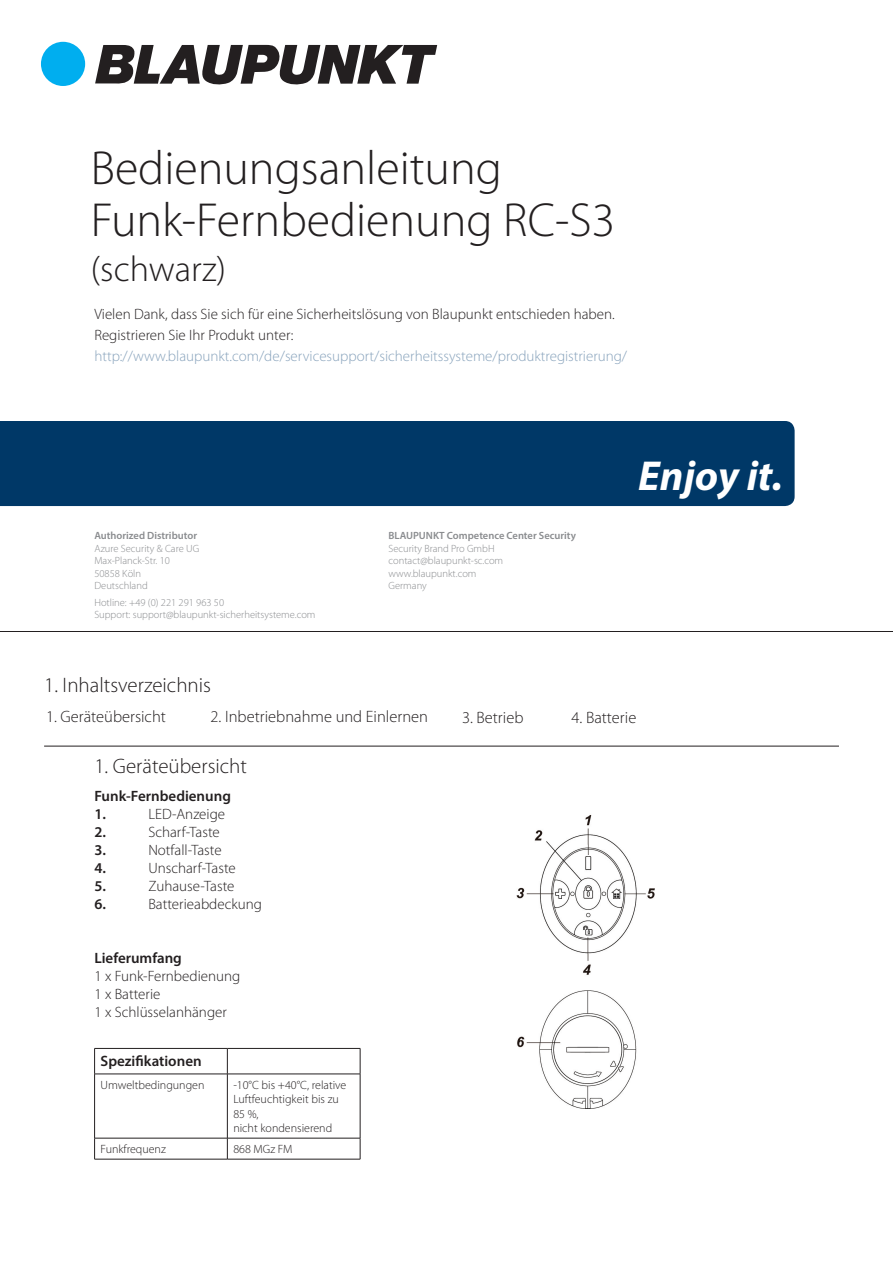
<style>
.page{position:relative;width:893px;height:1263px;background:#fff}
.page>*{position:absolute;margin:0;border:0;box-sizing:border-box;transform-origin:0 0}
.t1{font:300 48px "Myriad Pro";color:#231f20}
.t2{font:italic 700 42px "Myriad Pro";color:#fff}
.t3{font:300 36px "Myriad Pro";color:#231f20}
.t4{font:300 21px "Myriad Pro";color:#231f20}
.t5{font:300 16.5px "Myriad Pro";color:#231f20}
.t6{font:300 15px "Myriad Pro";color:#231f20}
.t7{font:300 15px "Myriad Pro";color:#88a3bc}
.t8{font:600 15px "Myriad Pro";color:#231f20}
.t9{font:300 12px "Myriad Pro";color:#231f20}
.t10{font:300 10.5px "Myriad Pro";color:#8a8c8f}
.t11{font:600 10.5px "Myriad Pro";color:#8a8c8f}
</style>
<div class="page">
<div style="left:41px;top:42px;width:44px;height:44px;background:#00aeef;border-radius:50%"></div>
<svg style="left:95px;top:45px;width:342px;height:40px"></svg>
<div style="left:0;top:421px;width:795px;height:85px;background:#003867"></div>
<hr style="left:0;top:631px;width:893px;height:1px;background:#231f20">
<hr style="left:44px;top:746px;width:795px;height:1px;background:#231f20">
<svg style="left:227px;top:1049px;width:1px;height:25px"></svg>
<hr style="left:94px;top:1074px;width:133px;height:1px;background:#231f20">
<hr style="left:227px;top:1074px;width:133px;height:1px;background:#231f20">
<hr style="left:227px;top:1074px;width:1px;height:64px;background:#231f20">
<hr style="left:94px;top:1138px;width:133px;height:1px;background:#231f20">
<hr style="left:227px;top:1138px;width:133px;height:1px;background:#231f20">
<svg style="left:227px;top:1138px;width:1px;height:21px"></svg>
<hr style="left:94px;top:1048px;width:133px;height:1px;background:#231f20">
<svg style="left:94px;top:1048px;width:1px;height:26px"></svg>
<hr style="left:227px;top:1048px;width:133px;height:1px;background:#231f20">
<svg style="left:360px;top:1048px;width:1px;height:26px"></svg>
<hr style="left:94px;top:1074px;width:1px;height:64px;background:#231f20">
<hr style="left:360px;top:1074px;width:1px;height:64px;background:#231f20">
<svg style="left:94px;top:1138px;width:1px;height:21px"></svg>
<svg style="left:360px;top:1138px;width:1px;height:21px"></svg>
<hr style="left:94px;top:1159px;width:133px;height:1px;background:#231f20">
<hr style="left:227px;top:1159px;width:133px;height:1px;background:#231f20">
<img style="left:516px;top:815px;width:138px;height:293px">
<p class="t1" style="left:91px;top:141px;width:413px">Bedienungsanleitung</p>
<p class="t1" style="left:91px;top:194px;width:526px">Funk-Fernbedienung R C 3S-</p>
<p class="t3" style="left:91px;top:249px;width:137px">(schwarz(</p>
<p class="t6" style="left:94px;top:305px;width:522px">Vielen Dank, dass Sie sich für eine Sicherheitslösung von Blaupunkt entschieden haben.</p>
<p class="t6" style="left:94px;top:326px;width:200px">Registrieren Sie Ihr Produkt unter:</p>
<p class="t7" style="left:94px;top:347px;width:534px">http://www.blaupunkt.com/de/servicesupport/sicherheitssysteme/produktregistrierung/</p>
<p class="t11" style="left:94px;top:529px;width:104px">Authorized Distributor</p>
<p class="t10" style="left:94px;top:542px;width:106px">Azure Security &amp; Care UG</p>
<p class="t10" style="left:94px;top:555px;width:77px">Max-Planck-Str. 10</p>
<p class="t10" style="left:94px;top:567px;width:48px">50858 Köln</p>
<p class="t10" style="left:94px;top:580px;width:55px">Deutschland</p>
<p class="t10" style="left:94px;top:596px;width:131px">Hotline: +49 (0) 221 291 963 50</p>
<p class="t10" style="left:94px;top:609px;width:223px">Support: support@blaupunkt-sicherheitsysteme.com</p>
<p class="t4" style="left:44px;top:673px;width:168px">1. Inhaltsverzeichnis</p>
<p class="t11" style="left:388px;top:529px;width:189px">BLAUPUNKT Competence Center Security</p>
<p class="t10" style="left:388px;top:542px;width:108px">Security Brand Pro GmbH</p>
<p class="t10" style="left:388px;top:555px;width:116px">contact@blaupunkt-sc.com</p>
<p class="t10" style="left:388px;top:567px;width:90px">www.blaupunkt.com</p>
<p class="t10" style="left:388px;top:580px;width:40px">Germany</p>
<p class="t2" style="left:638px;top:448px;width:146px">Enjoy it.</p>
<p class="t5" style="left:46px;top:708px;width:121px">1. Geräteübersicht</p>
<p class="t4" style="left:94px;top:754px;width:154px">1. Geräteübersicht</p>
<p class="t8" style="left:94px;top:786px;width:138px">Funk-Fernbedienung</p>
<p class="t6" style="left:148px;top:806px;width:78px">LED-Anzeige</p>
<p class="t5" style="left:210px;top:708px;width:219px">2. Inbetriebnahme und Einlernen</p>
<p class="t8" style="left:94px;top:804px;width:13px">1.</p>
<p class="t8" style="left:94px;top:822px;width:13px">2.</p>
<p class="t6" style="left:148px;top:824px;width:73px">Scharf-Taste</p>
<p class="t8" style="left:94px;top:840px;width:13px">3.</p>
<p class="t6" style="left:148px;top:842px;width:75px">Notfall-Taste</p>
<p class="t8" style="left:94px;top:858px;width:13px">4.</p>
<p class="t6" style="left:148px;top:860px;width:89px">Unscharf-Taste</p>
<p class="t8" style="left:94px;top:876px;width:13px">5.</p>
<p class="t6" style="left:148px;top:878px;width:88px">Zuhause-Taste</p>
<p class="t8" style="left:94px;top:894px;width:13px">6.</p>
<p class="t6" style="left:148px;top:896px;width:115px">Batterieabdeckung</p>
<p class="t8" style="left:94px;top:948px;width:89px">Lieferumfang</p>
<p class="t6" style="left:94px;top:968px;width:147px">x1 Funk-Fernbedienung</p>
<p class="t6" style="left:94px;top:986px;width:68px">x1 Batterie</p>
<p class="t6" style="left:94px;top:1004px;width:134px">x1 Schlüsselanhänger</p>
<p class="t8" style="left:101px;top:1051px;width:103px">Spezifikationen</p>
<p class="t9" style="left:233px;top:1078px;width:115px">-10°C bis +40° ,C relative</p>
<p class="t9" style="left:101px;top:1078px;width:105px">Umweltbedingungen</p>
<p class="t9" style="left:101px;top:1142px;width:67px">Funkfrequenz</p>
<p class="t9" style="left:233px;top:1093px;width:107px">Luftfeuchtigkeit bis zu</p>
<p class="t9" style="left:233px;top:1107px;width:27px">85 %,</p>
<p class="t9" style="left:233px;top:1121px;width:100px">nicht kondensierend</p>
<p class="t9" style="left:233px;top:1142px;width:61px">868 MGz FM</p>
<p class="t5" style="left:462px;top:709px;width:63px">3. Betrieb</p>
<p class="t5" style="left:571px;top:709px;width:66px">4. Batterie</p>
</div>
